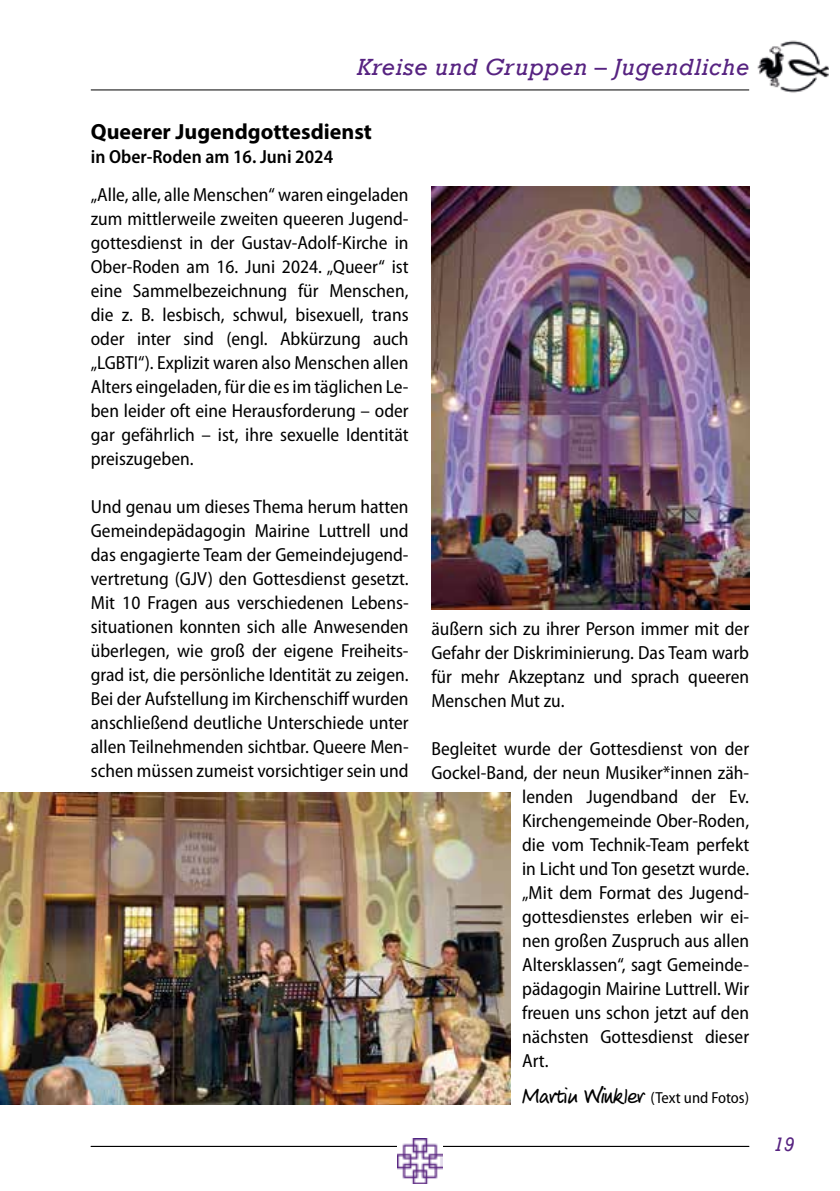
<style>
.page{position:relative;width:840px;height:1191px;background:#fff}
.page>*{position:absolute;margin:0;border:0;box-sizing:border-box;transform-origin:0 0}
.t1{font:italic 24px "Rockwell";letter-spacing:.03em;color:#572381}
.t2{font:700 22px "Myriad Pro";color:#000}
.t3{font:italic 20px "Rockwell";color:#572381}
.t4{font:semi-condensed 19px/24px "Myriad Pro";color:#000;text-align:justify}
.t5{font:600 semi-condensed 19px "Myriad Pro";color:#000}
.t6{font:semi-condensed 16px "Myriad Pro";color:#000}
.s1{font-family:"Veneto Handwriting Pro";font-stretch:normal;font-size:22px}
</style>
<div class="page">
<hr style="left:91px;top:89px;width:657px;height:1px;background:#000">
<hr style="left:91px;top:1145px;width:657px;height:1px;background:#000">
<img style="left:757px;top:40px;width:71px;height:53px">
<img style="left:397px;top:1138px;width:45px;height:45px">
<img style="left:0;top:792px;width:510px;height:312px">
<img style="left:431px;top:187px;width:317px;height:422px">
<p class="t1" style="left:357px;top:53px;width:393px">Kreise und Gruppen – Jugendliche</p>
<p class="t2" style="left:91px;top:117px;width:282px">Queerer Jugendgottesdienst</p>
<p class="t5" style="left:91px;top:144px;width:244px">in Ober-Roden am 16. Juni 2024</p>
<p class="t4" style="left:91px;top:182px;width:319px">„Alle, alle, alle Menschen“ waren eingeladen zum mittlerweile zweiten queeren Jugend&shy;gottesdienst in der Gustav-Adolf-Kirche in Ober-Roden am 16. Juni 2024. „Queer“ ist eine Sammelbezeichnung für Menschen, die z. B. lesbisch, schwul, bisexuell, trans oder inter sind (engl. Abkürzung auch „LGBTI“). Explizit waren also Menschen allen Alters eingeladen, für die es im täglichen Le&shy;ben leider oft eine Herausforderung – oder gar gefährlich – ist, ihre sexuelle Identität preiszugeben.</p>
<p class="t4" style="left:91px;top:494px;width:319px">Und genau um dieses Thema herum hatten Gemeindepädagogin Mairine Luttrell und das engagierte Team der Gemeindejugend&shy;vertretung (GJV) den Gottesdienst gesetzt.<br>Mit 10 Fragen aus verschiedenen Lebens&shy;situationen konnten sich alle Anwesenden überlegen, wie groß der eigene Freiheits&shy;grad ist, die persönliche Identität zu zeigen.<br>Bei der Aufstellung im Kirchenschiff wurden anschließend deutliche Unterschiede unter allen Teilnehmenden sichtbar. Queere Men&shy;schen müssen zumeist vorsichtiger sein und</p>
<p class="t4" style="left:431px;top:616px;width:319px">äußern sich zu ihrer Person immer mit der Gefahr der Diskriminierung. Das Team warb für mehr Akzeptanz und sprach queeren Menschen Mut zu.</p>
<p class="t4" style="left:431px;top:736px;width:319px">Begleitet wurde der Gottesdienst von der</p>
<p class="t4" style="left:431px;top:760px;width:319px">Gockel-Band, der neun Musiker*innen zäh-</p>
<p class="t4" style="left:522px;top:784px;width:228px">lenden Jugendband der Ev.</p>
<p class="t4" style="left:522px;top:808px;width:228px">Kirchengemeinde Ober-Roden,</p>
<p class="t4" style="left:522px;top:832px;width:228px">die vom Technik-Team perfekt</p>
<p class="t4" style="left:522px;top:856px;width:228px">in Licht und Ton gesetzt wurde.</p>
<p class="t4" style="left:522px;top:880px;width:228px">„Mit dem Format des Jugend-</p>
<p class="t4" style="left:522px;top:904px;width:228px">gottesdienstes erleben wir ei-</p>
<p class="t4" style="left:522px;top:928px;width:228px">nen großen Zuspruch aus allen</p>
<p class="t4" style="left:522px;top:952px;width:228px">Altersklassen“, sagt Gemeinde-</p>
<p class="t4" style="left:522px;top:976px;width:228px">pädagogin Mairine Luttrell. Wir</p>
<p class="t4" style="left:522px;top:1000px;width:228px">freuen uns schon jetzt auf den</p>
<p class="t4" style="left:522px;top:1024px;width:228px">nächsten Gottesdienst dieser</p>
<p class="t4" style="left:522px;top:1048px;width:28px">Art.</p>
<p class="t6" style="left:522px;top:1088px;width:228px"><span class="s1">Martin Winkler</span> (Text und Fotos)</p>
<p class="t3" style="left:772px;top:1132px;width:23px">19</p>
</div>
